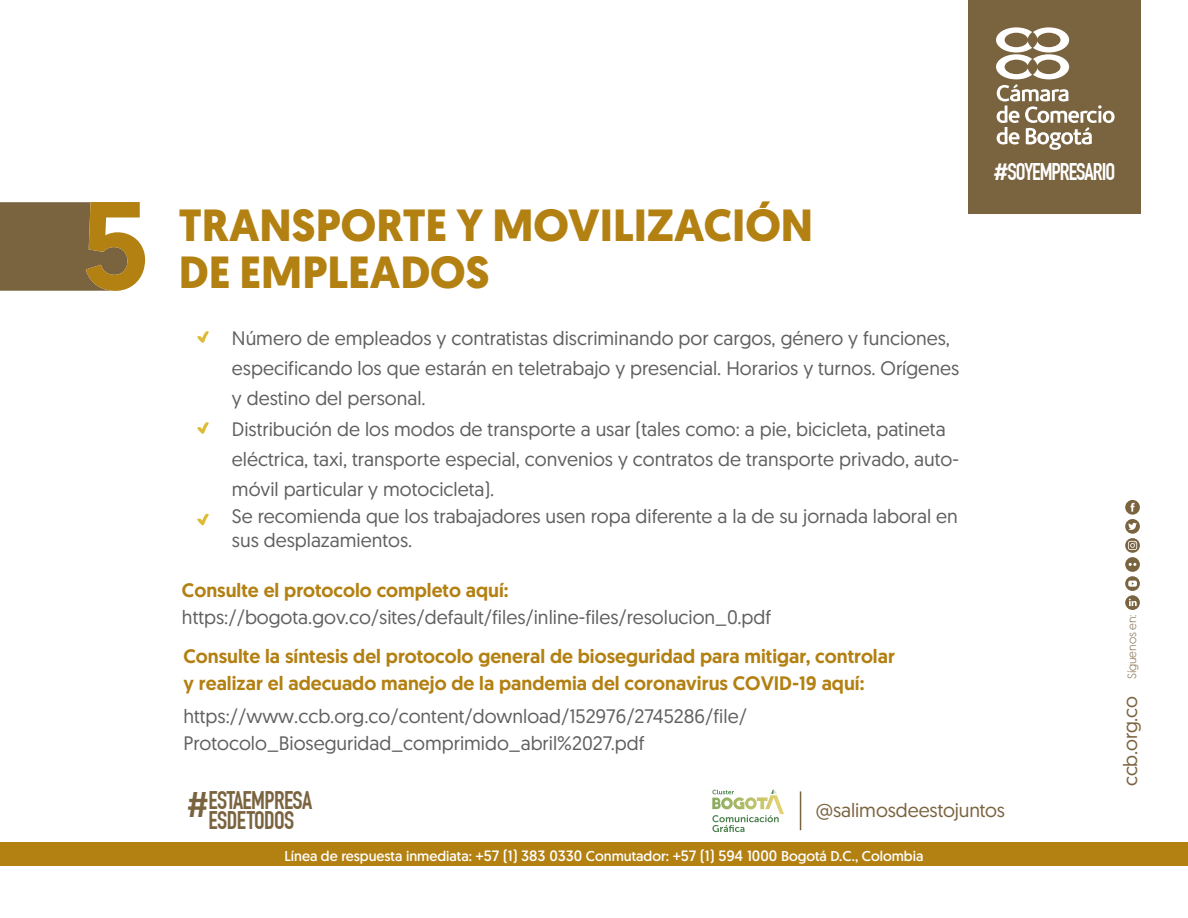
<style>
.page{position:relative;width:1188px;height:918px;background:#fff}
.page>*{position:absolute;margin:0;border:0;box-sizing:border-box;transform-origin:0 0}
.t1{font:700 45px/47.8px "Geomanist";color:#b38012}
.t2{font:700 24.9px/19.5px "DIN Condensed";letter-spacing:-.025em;color:#7a633f;text-align:center}
.t3{font:700 23.7px "DIN Condensed";letter-spacing:-.045em;color:#fff}
.t4{font:19.5px/30.3px "Geomanist";color:#606060}
.t5{font:500 19.5px/27px "Geomanist";color:#b38012}
.t6{font:19.5px "Geomanist";letter-spacing:-.005em;color:#7a633f}
.t7{font:14.25px "Geomanist";color:#fff}
.t8{font:300 11.85px "Geomanist";color:#7a633f}
.s1{font-family:"Geomanist";font-weight:500}
.s2{font-family:"DIN Pro";font-weight:500;font-size:34.95px}
.s3{font-size:15px}
</style>
<div class="page">
<svg style="left:1125px;top:500px;width:15px;height:110px"></svg>
<div style="left:968px;top:0;width:172px;height:214px;background:#7a633f"></div>
<svg style="left:996px;top:27px;width:119px;height:123px"></svg>
<svg style="left:0;top:202px;width:145px;height:89px;background:#927744"></svg>
<svg style="left:198px;top:331px;width:11px;height:12px"></svg>
<svg style="left:198px;top:513px;width:11px;height:13px"></svg>
<svg style="left:198px;top:422px;width:11px;height:12px"></svg>
<div style="left:0;top:843px;width:1188px;height:23px;background:#b38012"></div>
<svg style="left:712px;top:790px;width:72px;height:42px"></svg>
<hr style="left:800px;top:791px;width:1px;height:39px;background:#7a633f">
<h1 class="t1" style="left:179px;top:201px;width:636px">TRANSPORTE Y MOVILIZACIÓN<br>DE EMPLEADOS</h1>
<p class="t3" style="left:993px;top:158px;width:123px"><span class="s1">#</span>SOYEMPRESARIO</p>
<p class="t4" style="left:232px;top:322px;width:729px">Número de empleados y contratistas discriminando por cargos, género y funciones, especificando los que estarán en teletrabajo y presencial. Horarios y turnos. Orígenes y destino del personal.<br>Distribución de los modos de transporte a usar (tales como: a pie, bicicleta, patineta eléctrica, taxi, transporte especial, convenios y contratos de transporte privado, auto&shy;móvil particular y motocicleta).</p>
<p class="t4" style="left:232px;top:504px;width:727px;line-height:24px">Se recomienda que los trabajadores usen ropa diferente a la de su jornada laboral en sus desplazamientos.</p>
<p class="t5" style="left:182px;top:577px;width:328px">Consulte el protocolo completo aquí:</p>
<p class="t4" style="left:182px;top:602px;width:591px">https://bogota.gov.co/sites/default/files/inline-files/resolucion_0.pdf</p>
<p class="t5" style="left:183px;top:642px;width:713px">Consulte la síntesis del protocolo general de bioseguridad para mitigar, controlar y realizar el adecuado manejo de la pandemia del coronavirus COVID-19 aquí:</p>
<p class="t4" style="left:183px;top:702px;width:565px;line-height:27px">https://www.ccb.org.co/content/download/152976/2745286/file/<br>Protocolo_Bioseguridad_comprimido_abril%2027.pdf</p>
<p class="t2" style="left:186px;top:791px;width:128px"><span class="s2">#</span>ESTAEMPRESA<br>ESDETODOS</p>
<p class="t6" style="left:816px;top:797px;width:191px">@salimosdeestojuntos</p>
<p class="t7" style="left:284px;top:846px;width:641px">Línea de respuesta inmediata: <span class="s3">+57 (1) 383 0330</span> Conmutador: <span class="s3">+57 (1) 594 1000</span> Bogotá D.C., Colombia</p>
<p class="t8" style="left:1124px;top:679px;width:66px;rotate:-90deg">Síguenos en:</p>
<p class="t6" style="left:1118px;top:786px;width:92px;rotate:-90deg">ccb.org.co</p>
</div>
